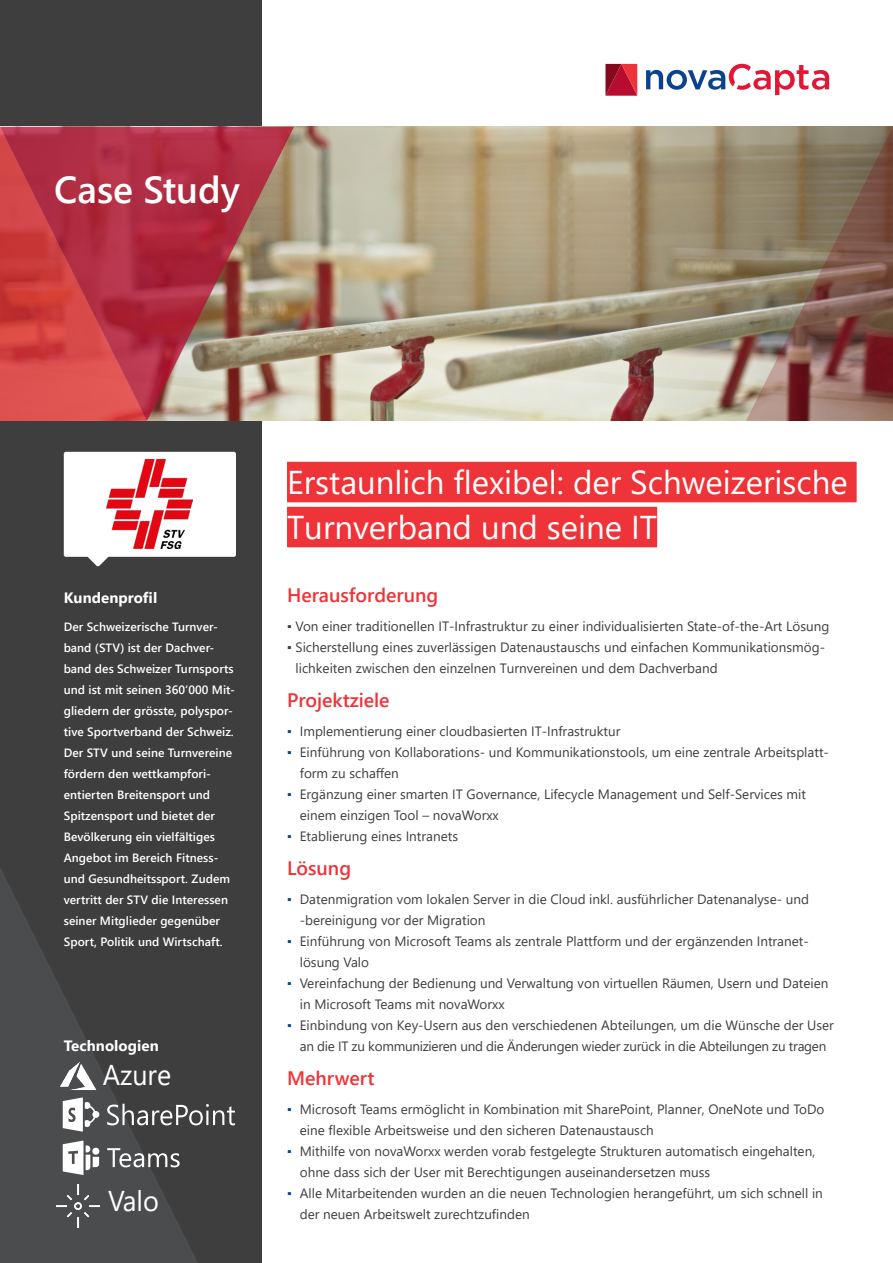
<style>
.page{position:relative;width:893px;height:1263px;background:#fff}
.page>*{position:absolute;margin:0;border:0;box-sizing:border-box;transform-origin:0 0}
.Case_Study{font:600 37.5px "Segoe UI";color:#fff}
.Überschrift{font:33px/45px "Segoe UI";color:#fff}
.Überschriften_Texte{font:28.65px "Segoe UI";color:#fff;scale:.94 1}
.Überschriften_Texte-2{font:600 19.5px "Segoe UI";color:#ee3339}
.Beschreibungstext_li{font:700 15px "Segoe UI";letter-spacing:.005em;color:#fff}
.Überschriften_Texte-3{font:13.5px/21px "Segoe UI";color:#3e3e3f}
.Überschriften_Texte-4{font:13.5px/21px "Segoe UI";letter-spacing:-.02em;color:#3e3e3f;text-align:center}
.Beschreibungstext_li-2{font:600 12px/21px "Segoe UI";letter-spacing:.005em;color:#fff}
.s1{font-weight:300;color:#0a428f}
</style>
<div class="page">
<div style="left:0;top:0;width:261px;height:1263px;background:#3e3e3f"></div>
<svg style="left:0;top:868px;width:198px;height:395px"></svg>
<div style="left:64px;top:452px;width:172px;height:105px;background:#fff;border-radius:2px"></div>
<img style="left:294px;top:127px;width:452px;height:294px">
<svg style="left:87px;top:556px;width:22px;height:10px"></svg>
<svg style="left:605px;top:64px;width:32px;height:32px"></svg>
<svg style="left:646px;top:64px;width:183px;height:31px"></svg>
<div style="left:287px;top:462px;width:570px;height:40px;background:#ee3339"></div>
<div style="left:287px;top:507px;width:370px;height:40px;background:#ee3339"></div>
<svg style="left:107px;top:1104px;width:128px;height:21px"></svg>
<svg style="left:63px;top:1097px;width:36px;height:35px"></svg>
<svg style="left:63px;top:1140px;width:36px;height:35px"></svg>
<svg style="left:107px;top:1148px;width:73px;height:19px"></svg>
<svg style="left:746px;top:127px;width:147px;height:294px;background:#886c5c"></svg>
<svg style="left:0;top:127px;width:294px;height:294px;background:#b8484e"></svg>
<img style="left:55px;top:1059px;width:44px;height:34px">
<img style="left:57px;top:1184px;width:51px;height:43px">
<img style="left:107px;top:459px;width:85px;height:89px">
<p class="Case_Study" style="left:54px;top:155px;width:187px">Case Study</p>
<p class="Überschrift" style="left:287px;top:457px;width:562px">Erstaunlich flexibel: der Schweizerische<br>Turnverband und seine IT</p>
<p class="Beschreibungstext_li" style="left:64px;top:583px;width:95px">Kundenprofil</p>
<p class="Überschriften_Texte-2" style="left:287px;top:577px;width:153px">Herausforderung</p>
<p class="Überschriften_Texte-3" style="left:287px;top:614px;width:544px">▪ Von einer traditionellen IT-Infrastruktur zu einer individualisierten State-of-the-Art Lösung</p>
<p class="Überschriften_Texte-3" style="left:295px;top:635px;width:531px;text-indent:-8px">▪ Sicherstellung eines zuverlässigen Datenaustauschs und einfachen Kommunikationsmög&shy;lichkeiten zwischen den einzelnen Turnvereinen und dem Dachverband</p>
<p class="Überschriften_Texte-2" style="left:287px;top:682px;width:104px">Projektziele</p>
<p class="Überschriften_Texte-3" style="left:287px;top:719px;width:335px"><span class="s1">▪</span> Implementierung einer cloudbasierten IT-Infrastruktur</p>
<p class="Überschriften_Texte-3" style="left:300px;top:740px;width:531px;text-indent:-13px"><span class="s1">▪</span> Einführung von Kollaborations- und Kommunikationstools, um eine zentrale Arbeitsplatt&shy;form zu schaffen</p>
<p class="Überschriften_Texte-3" style="left:300px;top:782px;width:508px;text-indent:-13px"><span class="s1">▪</span> Ergänzung einer smarten IT Governance, Lifecycle Management und Self-Services mit einem einzigen Tool – novaWorxx</p>
<p class="Überschriften_Texte-3" style="left:287px;top:824px;width:173px"><span class="s1">▪</span> Etablierung eines Intranets</p>
<p class="Überschriften_Texte-2" style="left:287px;top:850px;width:66px">Lösung</p>
<p class="Überschriften_Texte-3" style="left:300px;top:887px;width:511px;text-indent:-13px"><span class="s1">▪</span> Datenmigration vom lokalen Server in die Cloud inkl. ausführlicher Datenanalyse- und -bereinigung vor der Migration</p>
<p class="Überschriften_Texte-3" style="left:300px;top:929px;width:511px;text-indent:-13px"><span class="s1">▪</span> Einführung von Microsoft Teams als zentrale Plattform und der ergänzenden Intranet&shy;lösung Valo</p>
<p class="Überschriften_Texte-3" style="left:300px;top:971px;width:530px;text-indent:-13px"><span class="s1">▪</span> Vereinfachung der Bedienung und Verwaltung von virtuellen Räumen, Usern und Dateien in Microsoft Teams mit novaWorxx</p>
<p class="Überschriften_Texte-4" style="left:287px;top:1013px;width:548px"><span class="s1">▪</span> Einbindung von Key-Usern aus den verschiedenen Abteilungen, um die Wünsche der User an die IT zu kommunizieren und die Änderungen wieder zurück in die Abteilungen zu tragen</p>
<p class="Überschriften_Texte-2" style="left:287px;top:1060px;width:89px">Mehrwert</p>
<p class="Überschriften_Texte-3" style="left:300px;top:1097px;width:526px;text-indent:-13px"><span class="s1">▪</span> Microsoft Teams ermöglicht in Kombination mit SharePoint, Planner, OneNote und ToDo eine flexible Arbeitsweise und den sicheren Datenaustausch</p>
<p class="Überschriften_Texte-3" style="left:300px;top:1139px;width:517px;text-indent:-13px"><span class="s1">▪</span> Mithilfe von novaWorxx werden vorab festgelegte Strukturen automatisch eingehalten, ohne dass sich der User mit Berechtigungen auseinandersetzen muss</p>
<p class="Überschriften_Texte-3" style="left:300px;top:1181px;width:525px;text-indent:-13px"><span class="s1">▪</span> Alle Mitarbeitenden wurden an die neuen Technologien herangeführt, um sich schnell in der neuen Arbeitswelt zurechtzufinden</p>
<p class="Beschreibungstext_li-2" style="left:64px;top:615px;width:173px">Der Schweizerische Turnver&shy;band (STV) ist der Dachver&shy;band des Schweizer Turnsports und ist mit seinen 360‘000 Mit&shy;gliedern der grösste, polyspor&shy;tive Sportverband der Schweiz.<br>Der STV und seine Turnvereine fördern den wettkampfori&shy;entierten Breitensport und<br>Spitzensport und bietet der<br>Bevölkerung ein vielfältiges<br>Angebot im Bereich Fitness&shy;und Gesundheitssport. Zudem vertritt der STV die Interessen seiner Mitglieder gegenüber<br>Sport, Politik und Wirtschaft.</p>
<p class="Beschreibungstext_li" style="left:64px;top:1031px;width:97px">Technologien</p>
<p class="Überschriften_Texte" style="left:103px;top:1048px;width:74px">Azure</p>
<p class="Überschriften_Texte" style="left:108px;top:1174px;width:56px">Valo</p>
</div>
